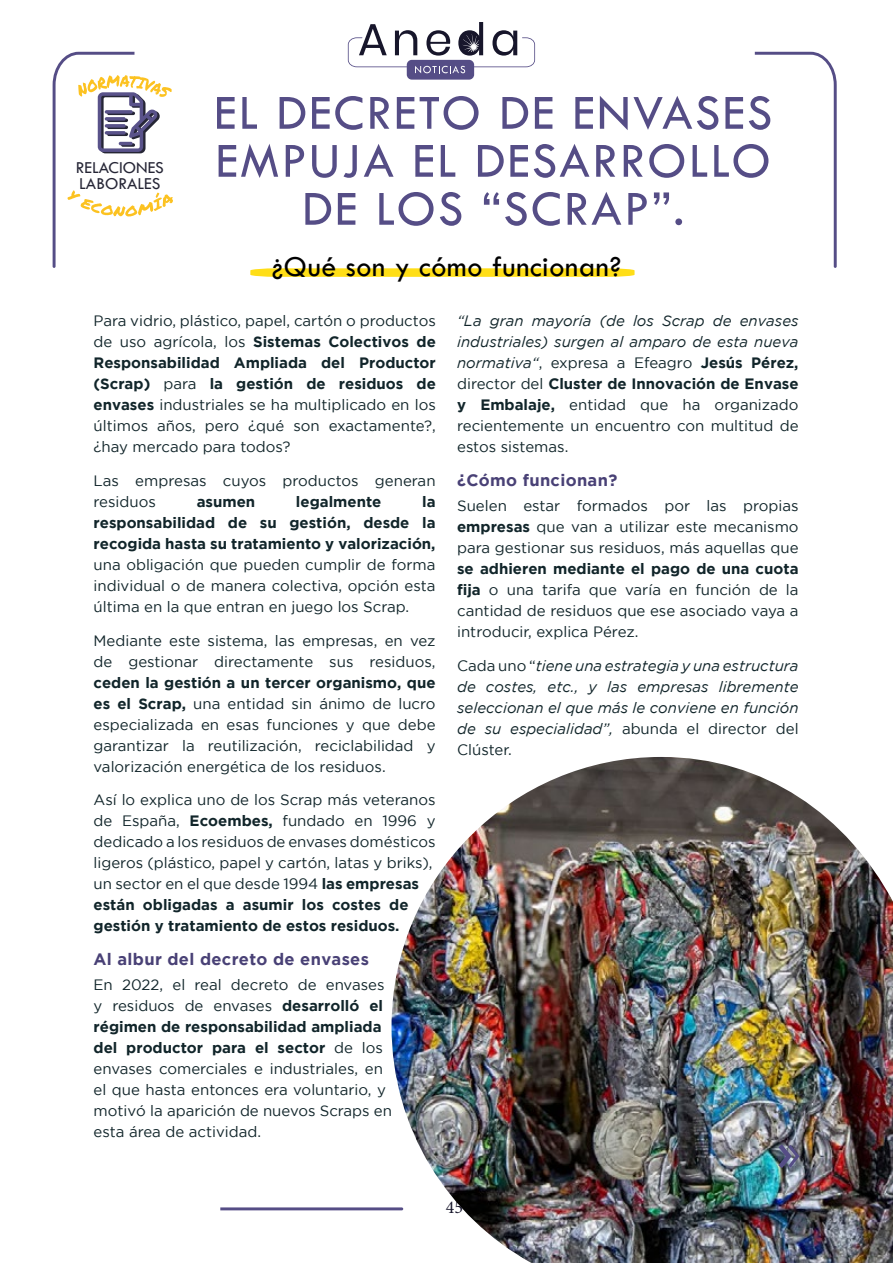
<style>
.page{position:relative;width:893px;height:1263px;background:#fff}
.page>*{position:absolute;margin:0;border:0;box-sizing:border-box;transform-origin:0 0}
.t1{font:51px/48px "Tw Cen";letter-spacing:.04em;color:#554d86;text-align:center}
.t2{font:30px "Tw Cen";letter-spacing:.02em;color:#000}
.t3{font:18px "Minion Pro";color:#17162b}
.t4{font:17.25px/16px "Tw Cen";color:#262636}
.t5{font:700 16.5px "Gotham";letter-spacing:.02em;color:#494176}
.t6{font:15px/21px "Gotham";color:#11252a;text-align:justify}
.t7{font:italic 15px/21px "Gotham";color:#11252a;text-align:justify}
.t8{font:700 15px/21px "Gotham";color:#11252a;text-align:justify}
.s1{font-weight:700}
.s2{font-style:italic}
.s3{font-style:normal}
</style>
<div class="page">
<svg style="left:755px;top:52px;width:82px;height:216px"></svg>
<svg style="left:220px;top:1207px;width:172px;height:3px"></svg>
<div style="left:407px;top:60px;width:67px;height:20px;background:#554d86;border-radius:5px"></div>
<svg style="left:348px;top:22px;width:187px;height:51px"></svg>
<svg style="left:53px;top:52px;width:120px;height:216px"></svg>
<svg style="left:105px;top:110px;width:28px;height:4px"></svg>
<svg style="left:105px;top:117px;width:21px;height:4px"></svg>
<svg style="left:105px;top:124px;width:21px;height:4px"></svg>
<svg style="left:105px;top:131px;width:21px;height:4px"></svg>
<hr style="left:119px;top:142px;width:14px;height:3px;background:#59528a;border-radius:2px">
<svg style="left:250px;top:268px;width:384px;height:9px;background:#ffe027"></svg>
<img style="left:392px;top:757px;width:501px;height:506px">
<svg style="left:774px;top:1139px;width:27px;height:34px"></svg>
<h1 class="t1" style="left:214px;top:88px;width:560px">EL DECRETO DE ENVASES<br>EMPUJA EL DESARROLLO<br>DE LOS “SCRAP”.</h1>
<h2 class="t2" style="left:272px;top:248px;width:351px">¿Qué son y cómo funcionan?</h2>
<p class="t6" style="left:94px;top:310px;width:344px">Para vidrio, plástico, papel, cartón o productos de uso agrícola, los <span class="s1">Sistemas Colectivos de Responsabilidad Ampliada del Productor (Scrap)</span> para <span class="s1">la gestión de residuos de envases</span> industriales se ha multiplicado en los últimos años, pero ¿qué son exactamente?, ¿hay mercado para todos?</p>
<p class="t6" style="left:94px;top:470px;width:343px">Las empresas cuyos productos generan residuos</p>
<p class="t4" style="left:76px;top:159px;width:90px">RELACIONES<br>LABORALES</p>
<p class="t6" style="left:457px;top:310px;width:343px"><span class="s2">“La gran mayoría (de los Scrap de envases industriales) surgen al amparo de esta nueva normativa“</span>, expresa a Efeagro <span class="s1">Jesús Pérez, </span>director del <span class="s1">Cluster de Innovación de Envase y Embalaje,</span> entidad que ha organizado recientemente un encuentro con multitud de estos sistemas.</p>
<p class="t5" style="left:457px;top:470px;width:162px">¿Cómo funcionan?</p>
<p class="t6" style="left:457px;top:495px;width:343px">Suelen estar formados por las propias <span class="s1">empresas</span> que van a utilizar este mecanismo para gestionar sus residuos, más aquellas que</p>
<p class="t6" style="left:457px;top:558px;width:343px"><span class="s1">se adhieren mediante el pago de una cuota fija</span> o una tarifa que varía en función de la cantidad de residuos que ese asociado vaya a introducir, explica Pérez.</p>
<p class="t7" style="left:457px;top:655px;width:343px"><span class="s3">Cada uno “</span>tiene una estrategia y una estructura de costes, etc., y las empresas libremente seleccionan el que más le conviene en función de su especialidad”, <span class="s3">abunda el director del Clúster.</span></p>
<p class="t8" style="left:94px;top:491px;width:344px;text-indent:329px">la responsabilidad de su gestión, desde la recogida hasta su tratamiento y valorización,</p>
<p class="t6" style="left:94px;top:554px;width:344px">una obligación que pueden cumplir de forma individual o de manera colectiva, opción esta última en la que entran en juego los Scrap.</p>
<p class="t6" style="left:94px;top:629px;width:344px">Mediante este sistema, las empresas, en vez de gestionar directamente sus residuos,</p>
<p class="t6" style="left:94px;top:671px;width:344px"><span class="s1">ceden la gestión a un tercer organismo, que es el Scrap,</span> una entidad sin ánimo de lucro especializada en esas funciones y que debe garantizar la reutilización, reciclabilidad y valorización energética de los residuos.</p>
<p class="t6" style="left:94px;top:789px;width:344px;text-align:left">Así lo explica uno de los Scrap más veteranos de España, <span class="s1">Ecoembes,</span> fundado en 1996 y dedicado a los residuos de envases domésticos ligeros (plástico, papel y cartón, latas y briks), un sector en el que desde 1994 <span class="s1">las empresas están obligadas a asumir los costes de gestión y tratamiento de estos residuos.</span></p>
<p class="t5" style="left:94px;top:950px;width:277px">Al albur del decreto de envases</p>
<p class="t6" style="left:94px;top:974px;width:300px;text-align:left">En 2022, el real decreto de envases y residuos de envases <span class="s1">desarrolló el régimen de responsabilidad ampliada del productor para el sector</span> de los envases comerciales e industriales, en el que hasta entonces era voluntario, y motivó la aparición de nuevos Scraps en esta área de actividad.</p>
<p class="t8" style="left:197px;top:491px;width:60px">asumen</p>
<p class="t8" style="left:296px;top:491px;width:87px">legalmente</p>
<p class="t3" style="left:446px;top:1195px;width:19px">45</p>
</div>
